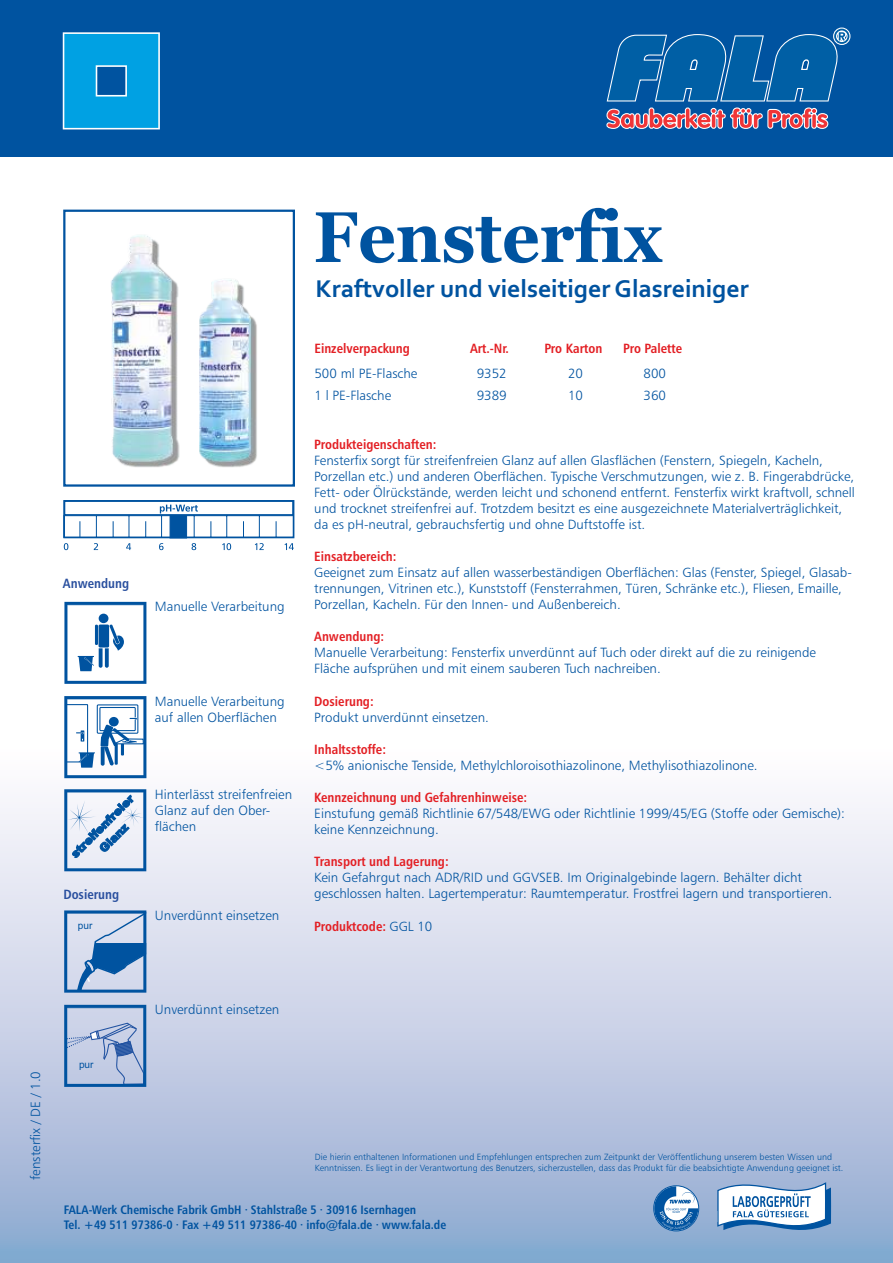
<style>
.page{position:relative;width:893px;height:1263px;background:#fff}
.page>*{position:absolute;margin:0;border:0;box-sizing:border-box;transform-origin:0 0}
.t1{font:700 71.55px "Georgia";color:#0053a0;scale:.93 1}
.t2{font:700 25.5px "Corbel";color:#0053a0}
.t3{font:13.35px/16px "Humanist 777 BT Light B";color:#0053a0}
.t4{font:13.35px "Humanist 777 BT Bold Condensed B";color:#e31f24}
.t5{font:13.35px "Humanist 777 BT Bold Condensed B";color:#294f9e}
.t6{font:12.3px/14.9px "Humanist 777 BT Bold Condensed B";color:#0053a0}
.t7{font:10.05px "Arial";color:#0053a0}
.t8{font:9px/10.8px "Humanist 777 BT Light B";color:#0053a0}
.s1{font-family:"Humanist 777 BT Light B";color:#0053a0}
</style>
<div class="page">
<svg style="left:0;top:749px;width:893px;height:514px"></svg>
<div style="left:0;top:0;width:893px;height:156px;background:#0053a0"></div>
<svg style="left:654px;top:1186px;width:44px;height:44px"></svg>
<svg style="left:716px;top:1174px;width:115px;height:68px"></svg>
<svg style="left:606px;top:27px;width:245px;height:102px"></svg>
<div style="left:63px;top:210px;width:232px;height:277px;border:2px solid #0053a0"></div>
<div style="left:64px;top:500px;width:230px;height:16px;border:2px solid #0053a0"></div>
<svg style="left:63px;top:505px;width:231px;height:45px"></svg>
<div style="left:170px;top:515px;width:17px;height:23px;background:#0053a0"></div>
<svg style="left:62px;top:32px;width:98px;height:98px;background:#14a0de"></svg>
<img style="left:111px;top:235px;width:146px;height:233px">
<svg style="left:64px;top:789px;width:82px;height:82px"></svg>
<svg style="left:64px;top:602px;width:82px;height:82px"></svg>
<svg style="left:64px;top:696px;width:82px;height:82px"></svg>
<svg style="left:64px;top:910px;width:82px;height:83px;background:#8bacd2"></svg>
<svg style="left:64px;top:1005px;width:82px;height:82px;background:#9eb3d6"></svg>
<p class="t5" style="left:63px;top:578px;width:68px">Anwendung</p>
<p class="t5" style="left:63px;top:889px;width:57px">Dosierung</p>
<p class="t7" style="left:78px;top:922px;width:16px">pur</p>
<p class="t3" style="left:155px;top:600px;width:131px">Manuelle Verarbeitung</p>
<p class="t3" style="left:155px;top:694px;width:131px">Manuelle Verarbeitung auf allen Oberflächen</p>
<p class="t3" style="left:155px;top:787px;width:139px">Hinterlässt streifenfreien<br>Glanz auf den Ober&shy;flächen</p>
<p class="t3" style="left:155px;top:908px;width:126px">Unverdünnt einsetzen</p>
<h1 class="t1" style="left:314px;top:208px;width:377px">Fensterfix</h1>
<h2 class="t2" style="left:315px;top:278px;width:435px">Kraftvoller und vielseitiger Glasreiniger</h2>
<p class="t4" style="left:314px;top:342px;width:97px">Einzelverpackung</p>
<p class="t4" style="left:470px;top:342px;width:41px">Art.-Nr.</p>
<p class="t4" style="left:544px;top:342px;width:59px">Pro Karton</p>
<p class="t4" style="left:623px;top:342px;width:61px">Pro Palette</p>
<p class="t3" style="left:314px;top:366px;width:104px">500 ml PE-Flasche</p>
<p class="t3" style="left:477px;top:366px;width:31px">9352</p>
<p class="t3" style="left:568px;top:366px;width:16px">20</p>
<p class="t3" style="left:643px;top:366px;width:24px">800</p>
<p class="t3" style="left:314px;top:388px;width:78px">1 l PE-Flasche</p>
<p class="t3" style="left:477px;top:388px;width:31px">9389</p>
<p class="t3" style="left:568px;top:388px;width:16px">10</p>
<p class="t3" style="left:643px;top:388px;width:24px">360</p>
<p class="t4" style="left:314px;top:439px;width:124px">Produkteigenschaften:</p>
<p class="t3" style="left:314px;top:453px;width:542px">Fensterfix sorgt für streifenfreien Glanz auf allen Glasflächen (Fenstern, Spiegeln, Kacheln, Porzellan etc.) und anderen Oberflächen. Typische Verschmutzungen, wie z. B. Fingerabdrücke, Fett- oder Ölrückstände, werden leicht und schonend entfernt. Fensterfix wirkt kraftvoll, schnell und trocknet streifenfrei auf. Trotzdem besitzt es eine ausgezeichnete Materialverträglichkeit, da es pH-neutral, gebrauchsfertig und ohne Duftstoffe ist.</p>
<p class="t3" style="left:314px;top:565px;width:539px">Geeignet zum Einsatz auf allen wasserbeständigen Oberflächen: Glas (Fenster, Spiegel, Glasab&shy;trennungen, Vitrinen etc.), Kunststoff (Fensterrahmen, Türen, Schränke etc.), Fliesen, Emaille,<br>Porzellan, Kacheln. Für den Innen- und Außenbereich.</p>
<p class="t3" style="left:314px;top:646px;width:503px">Manuelle Verarbeitung: Fensterfix unverdünnt auf Tuch oder direkt auf die zu reinigende<br>Fläche aufsprühen und mit einem sauberen Tuch nachreiben.</p>
<p class="t3" style="left:314px;top:710px;width:176px">Produkt unverdünnt einsetzen.</p>
<p class="t3" style="left:314px;top:758px;width:445px">&lt;5% anionische Tenside, Methylchloroisothiazolinone, Methylisothiazolinone.</p>
<p class="t3" style="left:314px;top:807px;width:532px">Einstufung gemäß Richtlinie 67/548/EWG oder Richtlinie 1999/45/EG (Stoffe oder Gemische): keine Kennzeichnung.</p>
<p class="t3" style="left:314px;top:871px;width:519px">Kein Gefahrgut nach ADR/RID und GGVSEB. Im Originalgebinde lagern. Behälter dicht geschlossen halten. Lagertemperatur: Raumtemperatur. Frostfrei lagern und transportieren.</p>
<p class="t4" style="left:314px;top:551px;width:84px">Einsatzbereich:</p>
<p class="t4" style="left:314px;top:631px;width:72px">Anwendung:</p>
<p class="t4" style="left:314px;top:695px;width:61px">Dosierung:</p>
<p class="t4" style="left:314px;top:744px;width:73px">Inhaltsstoffe:</p>
<p class="t4" style="left:314px;top:792px;width:215px">Kennzeichnung und Gefahrenhinweise:</p>
<p class="t4" style="left:314px;top:856px;width:136px">Transport und Lagerung:</p>
<p class="t4" style="left:314px;top:920px;width:120px">Produktcode: <span class="s1">GGL 10</span></p>
<p class="t3" style="left:29px;top:1180px;width:110px;rotate:-90deg">fensterfix / DE / 1.0</p>
<p class="t7" style="left:79px;top:1061px;width:16px">pur</p>
<p class="t3" style="left:155px;top:1003px;width:126px">Unverdünnt einsetzen</p>
<p class="t8" style="left:315px;top:1152px;width:530px">Die hierin enthaltenen Informationen und Empfehlungen entsprechen zum Zeitpunkt der Veröffentlichung unserem besten Wissen und<br>Kenntnissen. Es liegt in der Verantwortung des Benutzers, sicherzustellen, dass das Produkt für die beabsichtigte Anwendung geeignet ist.</p>
<p class="t6" style="left:64px;top:1203px;width:384px">FALA-Werk Chemische Fabrik GmbH · Stahlstraße 5 · 30916 Isernhagen<br>Tel. +49 511 97386-0 · Fax +49 511 97386-40 · info@fala.de · www.fala.de</p>
</div>
